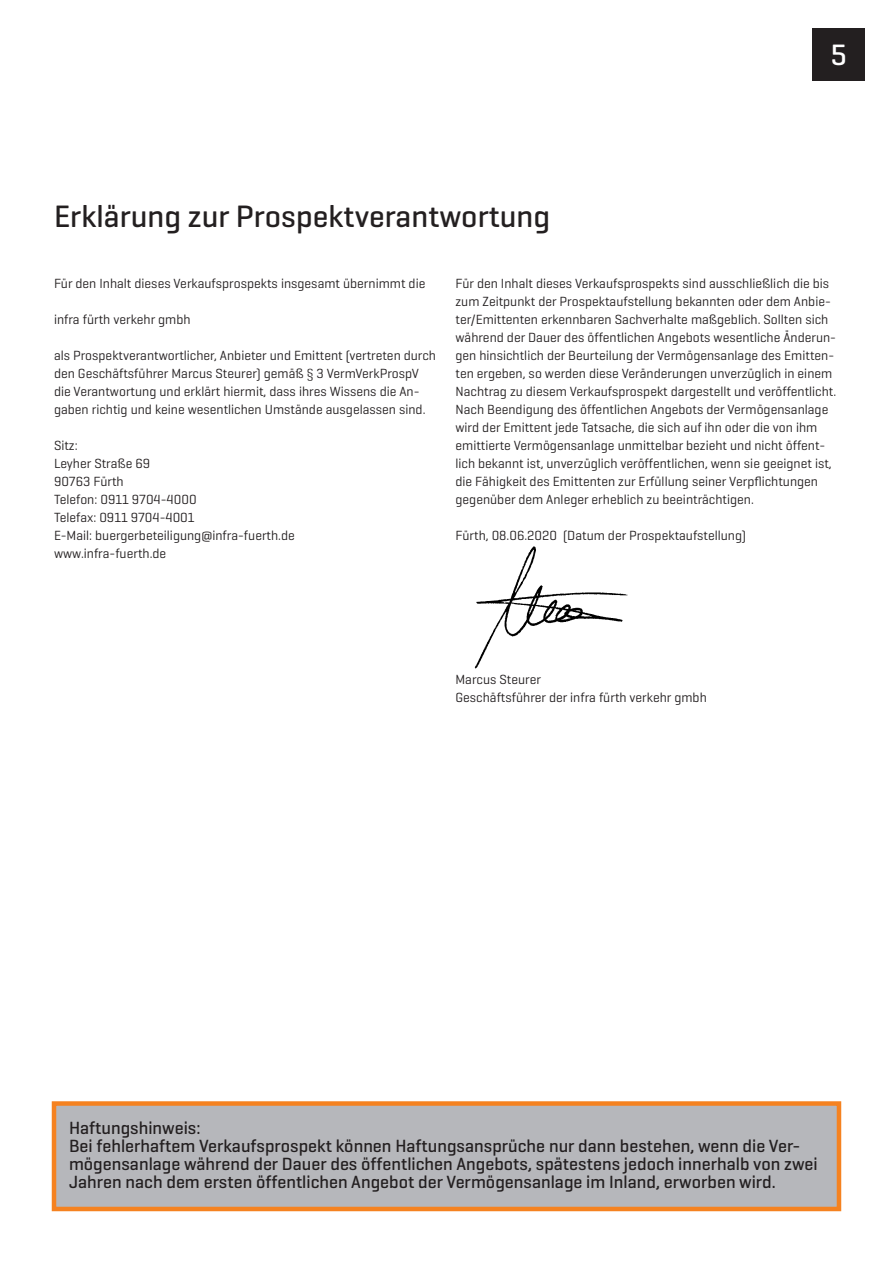
<style>
.page{position:relative;width:893px;height:1263px;background:#fff}
.page>*{position:absolute;margin:0;border:0;box-sizing:border-box;transform-origin:0 0}
.Kapitel{font:500 31.5px "Geogrotesque";color:#231f20}
.t1{font:500 30px "Geogrotesque";color:#fff}
.Fließtext{font:500 18px/18px "Geogrotesque";color:#231f20}
.Fließtext_ohne_Absta{font:500 18px "Geogrotesque";color:#231f20}
.Fließtext-2{font:13.5px/18px "Geogrotesque";color:#231f20}
</style>
<div class="page">
<div style="left:813px;top:28px;width:52px;height:52px;background:#231f20"></div>
<img style="left:474px;top:546px;width:154px;height:123px">
<div style="left:54px;top:1103px;width:785px;height:106px;background:#b6b7bb"></div>
<div style="left:52px;top:1101px;width:789px;height:110px;border:4px solid #f58220"></div>
<p class="Kapitel" style="left:54px;top:196px;width:498px">Erklärung zur Prospektverantwortung</p>
<h2 class="t1" style="left:831px;top:36px;width:18px">5</h2>
<p class="Fließtext-2" style="left:54px;top:274px;width:373px">Für den Inhalt dieses Verkaufsprospekts insgesamt übernimmt die</p>
<p class="Fließtext-2" style="left:54px;top:310px;width:138px">infra fürth verkehr gmbh</p>
<p class="Fließtext-2" style="left:54px;top:346px;width:384px">als Prospektverantwortlicher, Anbieter und Emittent (vertreten durch den Geschäftsführer Marcus Steurer) gemäß § 3 VermVerkProspV die Verantwortung und erklärt hiermit, dass ihres Wissens die An&shy;gaben richtig und keine wesentlichen Umstände ausgelassen sind.</p>
<p class="Fließtext-2" style="left:54px;top:436px;width:242px">Sitz:<br>Leyher Straße 69<br>90763 Fürth<br>Telefon: 0911 9704-4000<br>Telefax: 0911 9704-4001<br>E-Mail: buergerbeteiligung@infra-fuerth.de www.infra-fuerth.de</p>
<p class="Fließtext-2" style="left:455px;top:274px;width:382px">Für den Inhalt dieses Verkaufsprospekts sind ausschließlich die bis zum Zeitpunkt der Prospektaufstellung bekannten oder dem Anbie&shy;ter/Emittenten erkennbaren Sachverhalte maßgeblich. Sollten sich während der Dauer des öffentlichen Angebots wesentliche Änderun&shy;gen hinsichtlich der Beurteilung der Vermögensanlage des Emitten&shy;ten ergeben, so werden diese Veränderungen unverzüglich in einem Nachtrag zu diesem Verkaufsprospekt dargestellt und veröffentlicht.<br>Nach Beendigung des öffentlichen Angebots der Vermögensanlage wird der Emittent jede Tatsache, die sich auf ihn oder die von ihm emittierte Vermögensanlage unmittelbar bezieht und nicht öffent&shy;lich bekannt ist, unverzüglich veröffentlichen, wenn sie geeignet ist, die Fähigkeit des Emittenten zur Erfüllung seiner Verpflichtungen gegenüber dem Anleger erheblich zu beeinträchtigen.</p>
<p class="Fließtext-2" style="left:455px;top:526px;width:292px">Fürth, 08.06.2020 (Datum der Prospektaufstellung)</p>
<p class="Fließtext-2" style="left:455px;top:670px;width:253px">Marcus Steurer<br>Geschäftsführer der infra fürth verkehr gmbh</p>
<p class="Fließtext_ohne_Absta" style="left:69px;top:1117px;width:133px">Haftungshinweis:</p>
<p class="Fließtext" style="left:69px;top:1136px;width:750px">Bei fehlerhaftem Verkaufsprospekt können Haftungsansprüche nur dann bestehen, wenn die Ver&shy;mögensanlage während der Dauer des öffentlichen Angebots, spätestens jedoch innerhalb von zwei<br>Jahren nach dem ersten öffentlichen Angebot der Vermögensanlage im Inland, erworben wird.</p>
</div>
